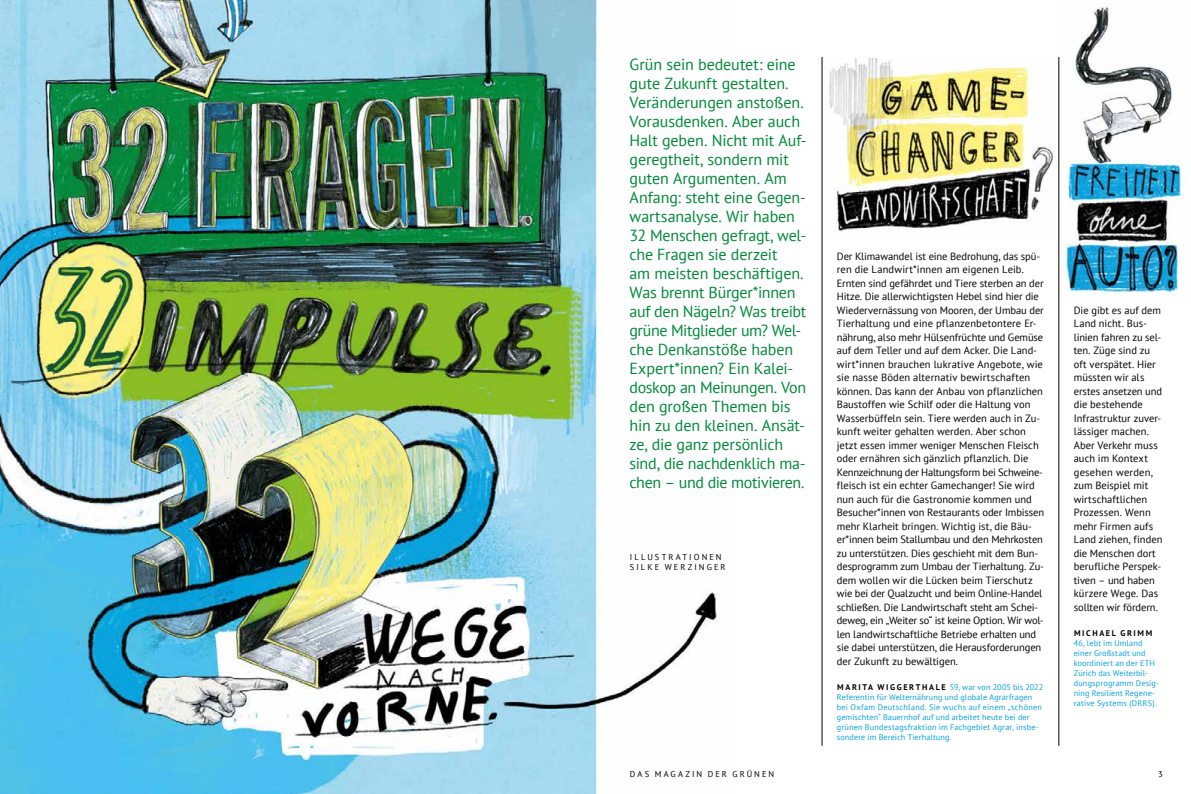
<style>
.page{position:relative;width:1191px;height:794px;background:#fff}
.page>*{position:absolute;margin:0;border:0;box-sizing:border-box;transform-origin:0 0}
.t1{font:16px/19px "PT Sans";letter-spacing:-.005em;color:#008939}
._02_Copy_10_5_13_5_libü{font:10.5px/13.5px "PT Sans";color:#000}
._0_Pagina_PT_Sans_8_5_li{font:8.5px/10.2px "PT Sans";letter-spacing:.245em;color:#000}
._02_Subhead_PT_8_2_12_libü{font:8.2px/10px "PT Sans";letter-spacing:.015em;color:#0ba1dd}
._03_Copy_PT_8_2_10_libü{font:8.2px/10px "PT Sans";letter-spacing:.015em;color:#0ba1dd}
._02_Subhead_PT_8_2_12_libü-2{font:700 8.2px "PT Sans";letter-spacing:.195em;color:#000}
.s1{font-weight:700;color:#000}
</style>
<div class="page">
<img style="left:821px;top:58px;width:232px;height:184px">
<img style="left:1059px;top:7px;width:130px;height:292px">
<img style="left:0;top:0;width:719px;height:794px">
<hr style="left:822px;top:57px;width:1px;height:689px;background:#000">
<hr style="left:1058px;top:57px;width:1px;height:689px;background:#000">
<p class="t1" style="left:629px;top:55px;width:179px">Grün sein bedeutet: eine gute Zukunft gestalten.<br>Veränderungen anstoßen.<br>Vorausdenken. Aber auch<br>Halt geben. Nicht mit Auf&shy;geregtheit, sondern mit guten Argumenten. Am<br>Anfang: steht eine Gegen&shy;wartsanalyse. Wir haben<br>32 Menschen gefragt, wel&shy;che Fragen sie derzeit<br>am meisten beschäftigen.<br>Was brennt Bürger*innen auf den Nägeln? Was treibt grüne Mitglieder um? Wel&shy;che Denkanstöße haben<br>Expert*innen? Ein Kalei&shy;doskop an Meinungen. Von den großen Themen bis hin zu den kleinen. Ansät&shy;ze, die ganz persönlich sind, die nachdenklich ma&shy;chen – und die motivieren.</p>
<p class="_0_Pagina_PT_Sans_8_5_li" style="left:630px;top:551px;width:97px">ILLUSTRATIONEN<br>SILKE WERZINGER</p>
<p class="_02_Copy_10_5_13_5_libü" style="left:837px;top:249px;width:209px">Der Klimawandel ist eine Bedrohung, das spü&shy;ren die Landwirt*innen am eigenen Leib.<br>Ernten sind gefährdet und Tiere sterben an der Hitze. Die allerwichtigsten Hebel sind hier die Wiedervernässung von Mooren, der Umbau der Tierhaltung und eine pflanzenbetontere Er&shy;nährung, also mehr Hülsenfrüchte und Gemüse auf dem Teller und auf dem Acker. Die Land&shy;wirt*innen brauchen lukrative Angebote, wie sie nasse Böden alternativ bewirtschaften können. Das kann der Anbau von pflanzlichen Baustoffen wie Schilf oder die Haltung von Wasserbüffeln sein. Tiere werden auch in Zu&shy;kunft weiter gehalten werden. Aber schon jetzt essen immer weniger Menschen Fleisch oder ernähren sich gänzlich pflanzlich. Die Kennzeichnung der Haltungsform bei Schweine&shy;fleisch ist ein echter Gamechanger! Sie wird nun auch für die Gastronomie kommen und Besucher*innen von Restaurants oder Imbissen mehr Klarheit bringen. Wichtig ist, die Bäu&shy;er*innen beim Stallumbau und den Mehrkosten zu unterstützen. Dies geschieht mit dem Bun&shy;desprogramm zum Umbau der Tierhaltung. Zu&shy;dem wollen wir die Lücken beim Tierschutz wie bei der Qualzucht und beim Online-Handel schließen. Die Landwirtschaft steht am Schei&shy;deweg, ein „Weiter so“ ist keine Option. Wir wol&shy;len landwirtschaftliche Betriebe erhalten und sie dabei unterstützen, die Herausforderungen der Zukunft zu bewältigen.</p>
<p class="_02_Subhead_PT_8_2_12_libü" style="left:837px;top:682px;width:208px"><span class="s1">MARITA WIGGERTHALE</span> 59, war von 2005 bis 2022<br>Referentin für Welternährung und globale Agrarfragen bei Oxfam Deutschland. Sie wuchs auf einem „schönen gemischten“ Bauernhof auf und arbeitet heute bei der grünen Bundestagsfraktion im Fachgebiet Agrar, insbe&shy;sondere im Bereich Tierhaltung.</p>
<p class="_02_Copy_10_5_13_5_libü" style="left:1073px;top:303px;width:90px">Die gibt es auf dem<br>Land nicht. Bus&shy;linien fahren zu sel&shy;ten. Züge sind zu oft verspätet. Hier müssten wir als erstes ansetzen und die bestehende<br>Infrastruktur zuver&shy;lässiger machen.<br>Aber Verkehr muss auch im Kontext gesehen werden, zum Beispiel mit wirtschaftlichen<br>Prozessen. Wenn mehr Firmen aufs<br>Land ziehen, finden die Menschen dort berufliche Perspek&shy;tiven – und haben kürzere Wege. Das sollten wir fördern.</p>
<p class="_02_Subhead_PT_8_2_12_libü-2" style="left:1074px;top:628px;width:80px">MICHAEL GRIMM</p>
<p class="_03_Copy_PT_8_2_10_libü" style="left:1073px;top:638px;width:87px">46, lebt im Umland einer Großstadt und koordiniert an der ETH<br>Zürich das Weiterbil&shy;dungsprogramm Desig&shy;ning Resilient Regene&shy;rative Systems (DRRS).</p>
<p class="_0_Pagina_PT_Sans_8_5_li" style="left:630px;top:769px;width:146px">DAS MAGAZIN DER GRÜNEN</p>
<p class="_0_Pagina_PT_Sans_8_5_li" style="left:1158px;top:769px;width:6px">3</p>
</div>
